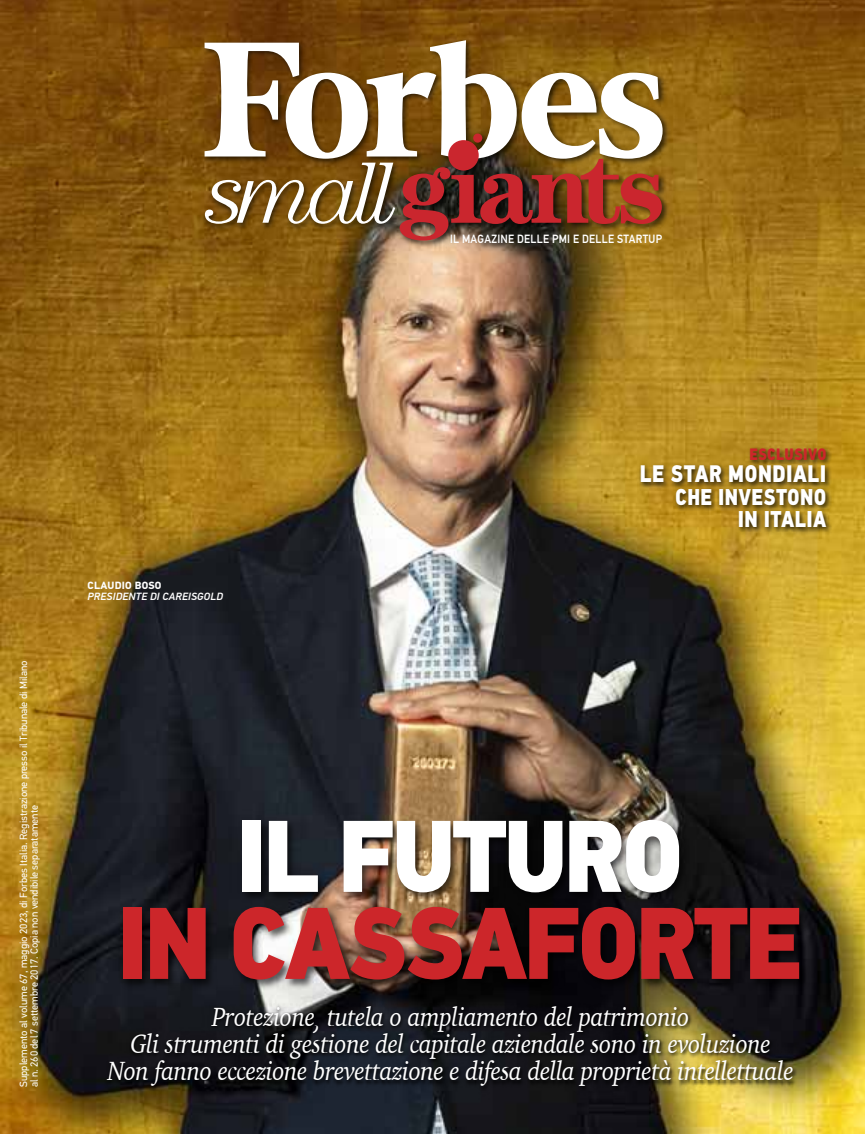
<style>
.page{position:relative;width:865px;height:1134px;background:#fff}
.page>*{position:absolute;margin:0;border:0;box-sizing:border-box;transform-origin:0 0}
.t1{font:900 102px "PF Din Text Pro";letter-spacing:-.045em;color:#cc262a;scale:.9 1}
.t2{font:900 102px "PF Din Text Pro";letter-spacing:-.045em;color:#fff;scale:.9 1}
.t3{font:italic 27px/27px "Charter";letter-spacing:-.02em;color:#fff;text-align:center;scale:.9 1}
.t4{font:900 24px "PF Din Text Pro";letter-spacing:.02em;color:#fff;scale:.8 1}
.t5{font:900 22.95px/22.5px "PF Din Text Pro";letter-spacing:.02em;color:#fff;text-align:right;scale:.8 1}
.t6{font:900 16.5px "PF Din Text Pro";letter-spacing:.02em;color:#cc262a;scale:.8 1}
.t7{font:500 12px "PF Din Text Pro";letter-spacing:.025em;color:#fff;scale:.89 1}
.t8{font:10.5px/10.5px "PF Din Text Pro";color:#fff}
.t9{font:italic 500 10.5px "PF Din Text Pro";letter-spacing:.02em;color:#fff}
.t10{font:700 10.5px "PF Din Text Pro";letter-spacing:.02em;color:#fff}
</style>
<div class="page">
<img style="left:1px;top:0;width:863px;height:1134px">
<img style="left:591px;top:435px;width:273px;height:120px">
<img style="left:25px;top:798px;width:839px;height:253px">
<img style="left:69px;top:992px;width:767px;height:123px">
<img style="left:195px;top:32px;width:492px;height:238px">
<svg style="left:204px;top:40px;width:458px;height:119px"></svg>
<div style="left:448px;top:140px;width:30px;height:31px;background:#ca262e;border-radius:50%"></div>
<div style="left:473px;top:134px;width:9px;height:9px;background:#ca262e;border-radius:50%"></div>
<img style="left:205px;top:159px;width:456px;height:81px">
<p class="t7" style="left:450px;top:231px;width:240px">IL MAGAZINE DELLE PMI E DELLE STARTUP</p>
<p class="t8" style="left:19px;top:1087px;width:428px;rotate:-90deg">Supplemento al volume 67, maggio 2023, di Forbes Italia. Registrazione presso il Tribunale di Milano al n. 260 del 7 settembre 2017. Copia non vendibile separatamente</p>
<p class="t10" style="left:88px;top:579px;width:75px">CLAUDIO BOSO</p>
<p class="t9" style="left:88px;top:590px;width:137px">PRESIDENTE DI CAREISGOLD</p>
<p class="t6" style="left:749px;top:443px;width:98px">ESCLUSIVO</p>
<p class="t4" style="left:640px;top:458px;width:235px">LE STAR MONDIALI</p>
<p class="t5" style="left:675px;top:486px;width:191px">CHE INVESTONO<br>IN ITALIA</p>
<h1 class="t2" style="left:236px;top:791px;width:499px">IL FUTURO</h1>
<h1 class="t1" style="left:117px;top:878px;width:763px">IN CASSAFORTE</h1>
<p class="t3" style="left:108px;top:1003px;width:763px">Protezione, tutela o ampliamento del patrimonio<br>Gli strumenti di gestione del capitale aziendale sono in evoluzione<br>Non fanno eccezione brevettazione e difesa della proprietà intellettuale</p>
</div>
